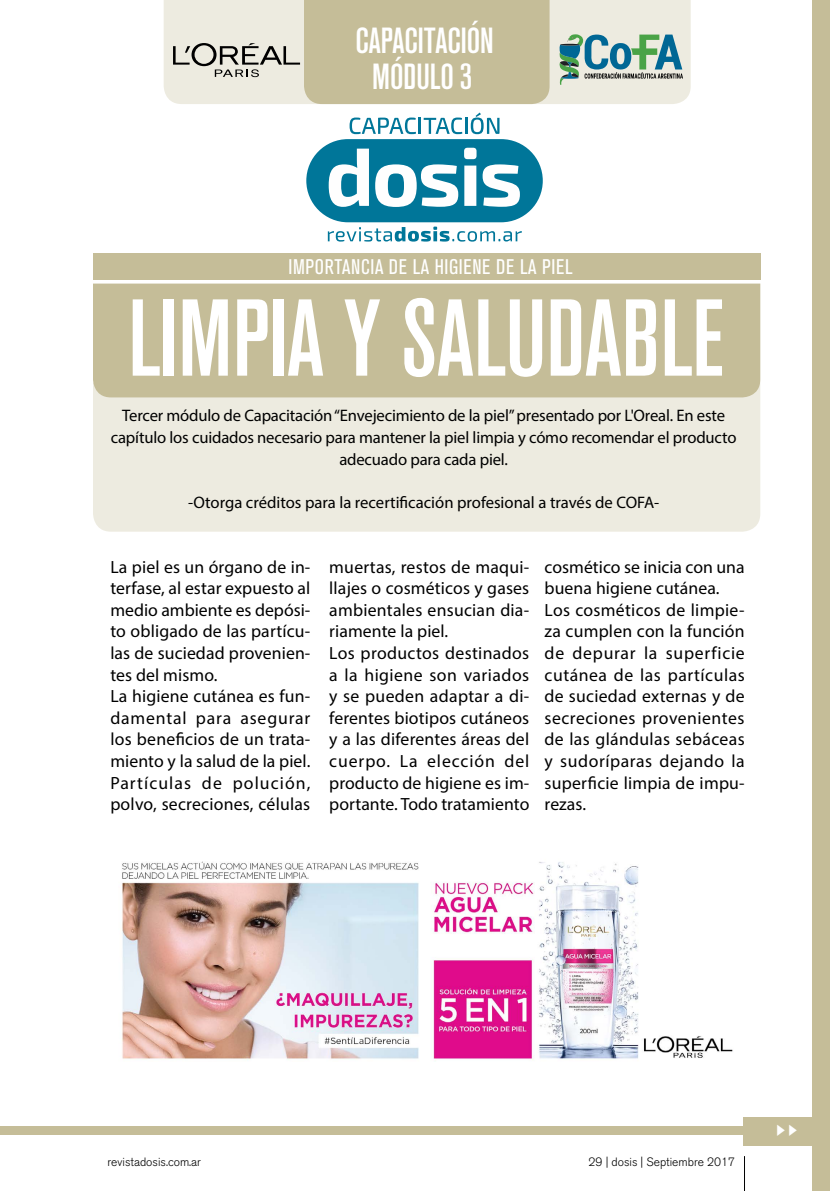
<style>
.page{position:relative;width:830px;height:1191px;background:#fff}
.page>*{position:absolute;margin:0;border:0;box-sizing:border-box;transform-origin:0 0}
.t1{font:108px "Akzidenz Grotesk BQ Md Cnd Alt";color:#fff}
.t2{font:36px/36px "Akzidenz Grotesk BQ Md Cnd Alt";letter-spacing:-.005em;color:#fff;text-align:center}
.t3{font:condensed 21px "Akzidenz Grotesk BQ";letter-spacing:.03em;color:#fff}
.t4{font:17.7px/21.6px "Myriad Pro";letter-spacing:.015em;color:#000}
.t5{font:16.65px/21.6px "Myriad Pro";letter-spacing:-.01em;color:#000;text-align:center}
.t6{font:300 12px "Akzidenz Grotesk BQ";color:#000}
</style>
<div class="page">
<hr style="left:743px;top:1156px;width:1px;height:35px;background:#000">
<div style="left:164px;top:0;width:526px;height:104px;background:#edebe0"></div>
<div style="left:93px;top:397px;width:667px;height:134px;background:#edebe0"></div>
<div style="left:93px;top:283px;width:667px;height:114px;background:#c5bd98"></div>
<div style="left:0;top:1126px;width:829px;height:8px;background:#c5bd98"></div>
<svg style="left:559px;top:34px;width:123px;height:51px;background:#93b5b0"></svg>
<div style="left:93px;top:253px;width:667px;height:26px;background:#c5bd98"></div>
<div style="left:742px;top:1117px;width:87px;height:28px;background:#c5bd98"></div>
<div style="left:306px;top:139px;width:236px;height:83px;background:#007699;border-radius:42px"></div>
<svg style="left:328px;top:149px;width:41px;height:58px"></svg>
<svg style="left:375px;top:164px;width:83px;height:43px"></svg>
<svg style="left:464px;top:148px;width:12px;height:58px"></svg>
<svg style="left:482px;top:164px;width:37px;height:43px"></svg>
<svg style="left:327px;top:227px;width:194px;height:15px"></svg>
<svg style="left:349px;top:118px;width:67px;height:16px"></svg>
<hr style="left:418px;top:118px;width:3px;height:16px;background:#007699">
<svg style="left:423px;top:112px;width:76px;height:22px"></svg>
<div style="left:812px;top:0;width:17px;height:1191px;background:#c5bd98"></div>
<svg style="left:173px;top:0;width:376px;height:104px;background:#cdc7ab"></svg>
<img style="left:122px;top:861px;width:611px;height:199px">
<h2 class="t2" style="left:355px;top:22px;width:139px">CAPACITACIÓN<br>MÓDULO 3</h2>
<p class="t3" style="left:288px;top:255px;width:285px">IMPORTANCIA DE LA HIGIENE DE LA PIEL</p>
<h1 class="t1" style="left:128px;top:277px;width:597px">LIMPIA Y SALUDABLE</h1>
<p class="t5" style="left:111px;top:405px;width:627px">Tercer módulo de Capacitación “Envejecimiento de la piel” presentado por L'Oreal. En este capítulo los cuidados necesario para mantener la piel limpia y cómo recomendar el producto adecuado para cada piel.</p>
<p class="t5" style="left:188px;top:491px;width:472px">-Otorga créditos para la recertificación profesional a través de COFA-</p>
<p class="t4" style="left:110px;top:555px;width:201px">La piel es un órgano de in&shy;terfase, al estar expuesto al medio ambiente es depósi&shy;to obligado de las partícu&shy;las de suciedad provenien&shy;tes del mismo.<br>La higiene cutánea es fun&shy;damental para asegurar los beneficios de un trata&shy;miento y la salud de la piel.<br>Partículas de polución, polvo, secreciones, células</p>
<p class="t4" style="left:329px;top:555px;width:201px">muertas, restos de maqui&shy;llajes o cosméticos y gases ambientales ensucian dia&shy;riamente la piel.<br>Los productos destinados a la higiene son variados y se pueden adaptar a di&shy;ferentes biotipos cutáneos y a las diferentes áreas del cuerpo. La elección del producto de higiene es im&shy;portante. Todo tratamiento</p>
<p class="t4" style="left:544px;top:555px;width:201px">cosmético se inicia con una buena higiene cutánea.<br>Los cosméticos de limpie&shy;za cumplen con la función de depurar la superficie cutánea de las partículas de suciedad externas y de secreciones provenientes de las glándulas sebáceas y sudoríparas dejando la superficie limpia de impu&shy;rezas.</p>
<p class="t6" style="left:107px;top:1155px;width:95px">revistadosis.com.ar</p>
<p class="t6" style="left:588px;top:1154px;width:148px">29 | dosis | Septiembre 2017</p>
</div>
